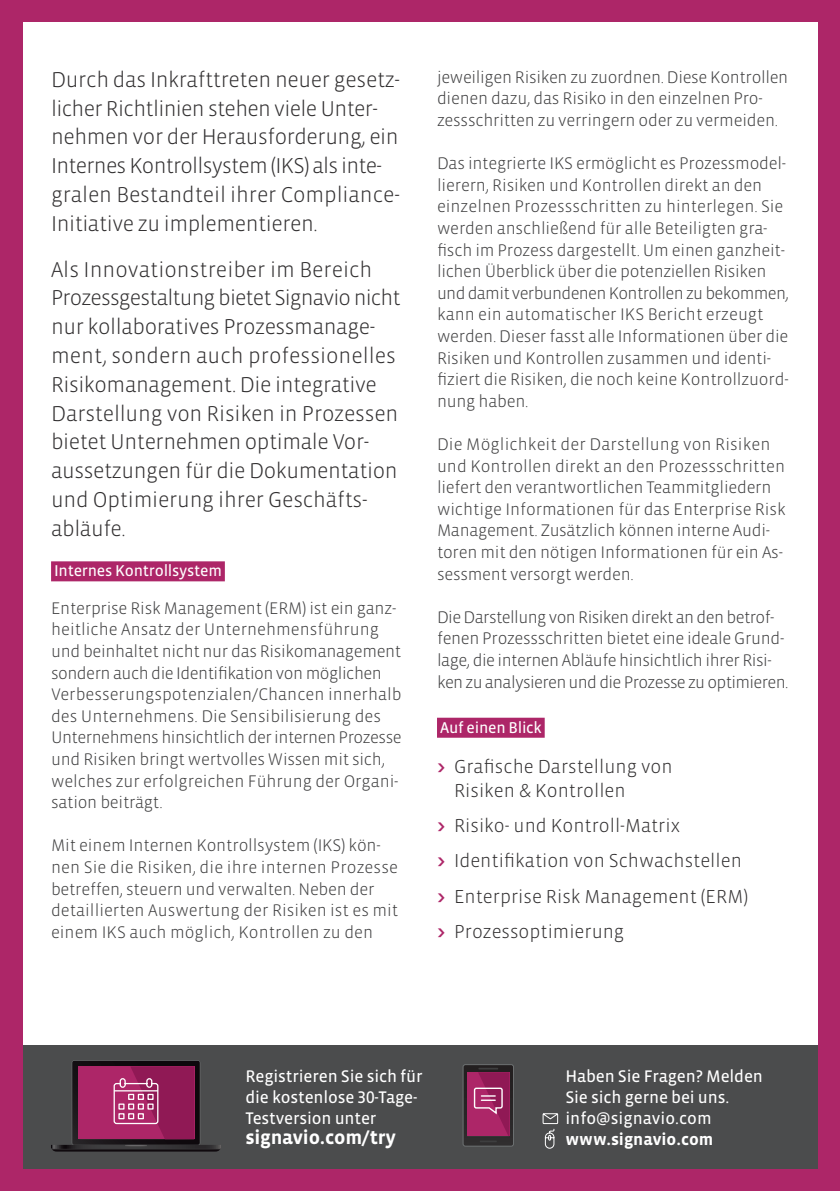
<style>
.page{position:relative;width:840px;height:1191px;background:#fff}
.page>*{position:absolute;margin:0;border:0;box-sizing:border-box;transform-origin:0 0}
.t1{font:300 22px/28.8px "Vista Sans OT";letter-spacing:-.02em;color:#312f30}
.t2{font:700 20px "Vista Sans OT";letter-spacing:-.01em;color:#fff}
.t3{font:300 19.2px/35.4px "Vista Sans OT";color:#312f30}
.t4{font:300 17.2px/21.6px "Vista Sans OT";letter-spacing:-.015em;color:#3e3e3f}
.t5{font:17.2px/21px "Vista Sans OT";letter-spacing:-.01em;color:#fff}
.t6{font:700 17.2px "Vista Sans OT";color:#fff}
.t7{font:16px "Vista Sans OT";letter-spacing:-.015em;color:#fff}
.s1{font-weight:700;color:#ad2668}
</style>
<div class="page">
<div style="left:0;top:0;width:839px;height:1191px;background:#ad2668"></div>
<div style="left:23px;top:23px;width:793px;height:1145px;background:#fff"></div>
<div style="left:23px;top:1045px;width:793px;height:123px;background:#4b4c4d"></div>
<svg style="left:51px;top:1060px;width:170px;height:91px"></svg>
<hr style="left:114px;top:1090px;width:43px;height:1px;background:#fff">
<svg style="left:463px;top:1064px;width:50px;height:82px;background:#802f57"></svg>
<svg style="left:542px;top:1113px;width:16px;height:36px"></svg>
<div style="left:51px;top:561px;width:174px;height:20px;background:#ad2668"></div>
<div style="left:437px;top:717px;width:107px;height:20px;background:#ad2668"></div>
<p class="t1" style="left:51px;top:65px;width:350px">Durch das Inkrafttreten neuer gesetz&shy;licher Richtlinien stehen viele Unter&shy;nehmen vor der Herausforderung, ein Internes Kontrollsystem (IKS) als inte&shy;gralen Bestandteil ihrer Compliance-Initiative zu implementieren.</p>
<p class="t1" style="left:51px;top:255px;width:351px">Als Innovationstreiber im Bereich Prozessgestaltung bietet Signavio nicht nur kollaboratives Prozessmanage&shy;ment, sondern auch professionelles Risikomanagement. Die integrative Darstellung von Risiken in Prozessen bietet Unternehmen optimale Vor&shy;aussetzungen für die Dokumentation und Optimierung ihrer Geschäfts&shy;abläufe.</p>
<p class="t7" style="left:54px;top:562px;width:169px">Internes Kontrollsystem</p>
<p class="t4" style="left:51px;top:597px;width:352px">Enterprise Risk Management (ERM) ist ein ganz&shy;heitliche Ansatz der Unternehmensführung und beinhaltet nicht nur das Risikomanagement sondern auch die Identifikation von möglichen Verbesserungspotenzialen/Chancen innerhalb des Unternehmens. Die Sensibilisierung des Unternehmens hinsichtlich der internen Prozesse und Risiken bringt wertvolles Wissen mit sich, welches zur erfolgreichen Führung der Organi&shy;sation beiträgt.</p>
<p class="t4" style="left:51px;top:835px;width:348px">Mit einem Internen Kontrollsystem (IKS) kön&shy;nen Sie die Risiken, die ihre internen Prozesse betreffen, steuern und verwalten. Neben der detaillierten Auswertung der Risiken ist es mit einem IKS auch möglich, Kontrollen zu den</p>
<p class="t4" style="left:437px;top:66px;width:352px">jeweiligen Risiken zu zuordnen. Diese Kontrollen dienen dazu, das Risiko in den einzelnen Pro&shy;zessschritten zu verringern oder zu vermeiden.</p>
<p class="t4" style="left:437px;top:153px;width:353px">Das integrierte IKS ermöglicht es Prozessmodel&shy;lierern, Risiken und Kontrollen direkt an den einzelnen Prozessschritten zu hinterlegen. Sie werden anschließend für alle Beteiligten gra&shy;fisch im Prozess dargestellt. Um einen ganzheit&shy;lichen Überblick über die potenziellen Risiken und damit verbundenen Kontrollen zu bekommen, kann ein automatischer IKS Bericht erzeugt werden. Dieser fasst alle Informationen über die Risiken und Kontrollen zusammen und identi&shy;fiziert die Risiken, die noch keine Kontrollzuord&shy;nung haben.</p>
<p class="t4" style="left:437px;top:434px;width:350px">Die Möglichkeit der Darstellung von Risiken und Kontrollen direkt an den Prozessschritten liefert den verantwortlichen Teammitgliedern wichtige Informationen für das Enterprise Risk Management. Zusätzlich können interne Audi&shy;toren mit den nötigen Informationen für ein As&shy;sessment versorgt werden.</p>
<p class="t4" style="left:437px;top:606px;width:353px">Die Darstellung von Risiken direkt an den betrof&shy;fenen Prozessschritten bietet eine ideale Grund&shy;lage, die internen Abläufe hinsichtlich ihrer Risi&shy;ken zu analysieren und die Prozesse zu optimieren.</p>
<p class="t7" style="left:440px;top:719px;width:103px">Auf einen Blick</p>
<p class="t3" style="left:454px;top:754px;width:220px;line-height:24px;text-indent:-17px"><span class="s1">&gt;</span> Grafische Darstellung von<br>Risiken &amp; Kontrollen</p>
<p class="t3" style="left:437px;top:808px;width:312px"><span class="s1">&gt;</span> Risiko- und Kontroll-Matrix<br><span class="s1">&gt;</span> Identifikation von Schwachstellen <span class="s1">&gt;</span> Enterprise Risk Management (ERM) <span class="s1">&gt;</span> Prozessoptimierung</p>
<p class="t5" style="left:245px;top:1065px;width:179px">Registrieren Sie sich für die kostenlose 30-Tage-<br>Testversion unter</p>
<p class="t2" style="left:245px;top:1126px;width:152px">signavio.com/try</p>
<p class="t5" style="left:565px;top:1065px;width:199px">Haben Sie Fragen? Melden<br>Sie sich gerne bei uns. info@signavio.com</p>
<p class="t6" style="left:565px;top:1130px;width:149px">www.signavio.com</p>
</div>
